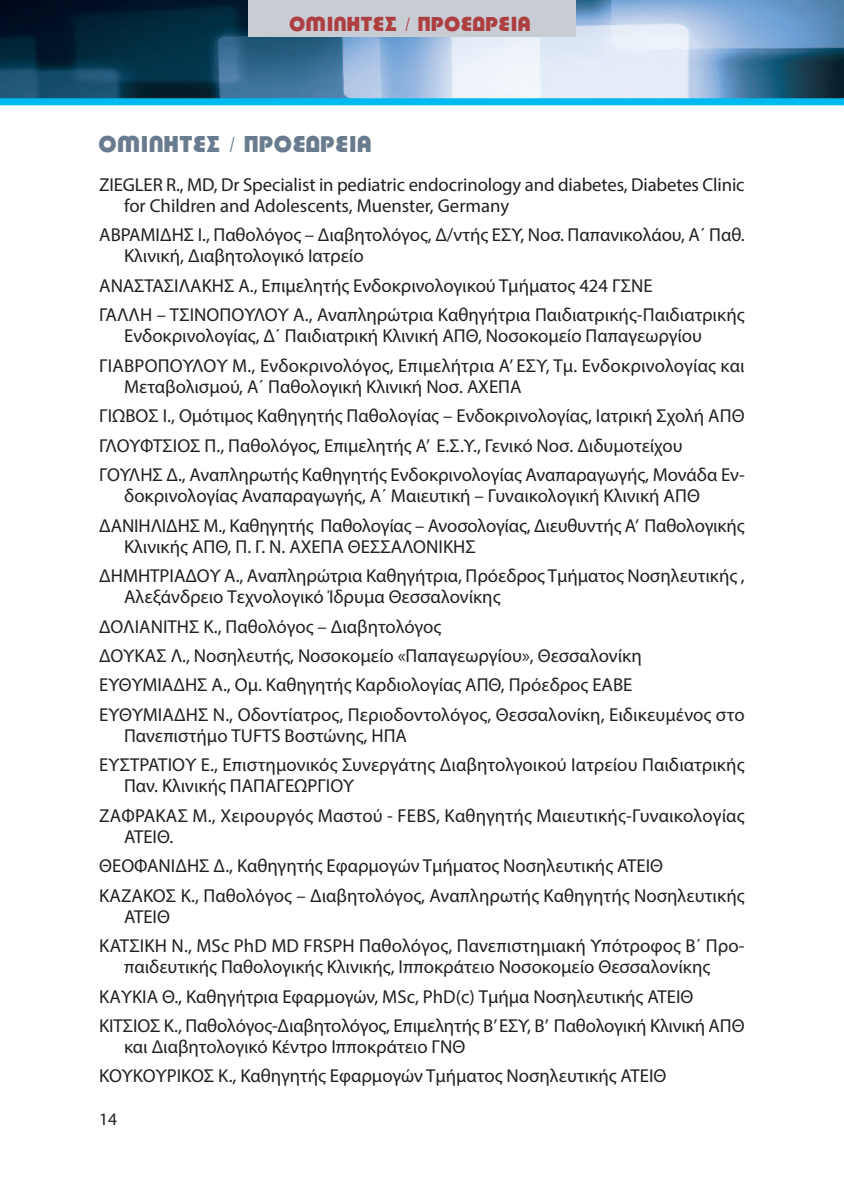
<style>
.page{position:relative;width:844px;height:1191px;background:#fff}
.page>*{position:absolute;margin:0;border:0;box-sizing:border-box;transform-origin:0 0}
.t1{font:22.75px "Mg Pump";color:#697c8f}
.t2{font:20.12px "Mg Pump";color:#ae3f40}
.t3{font:18.72px/29.4px "Myriad Pro";color:#231f20}
.t4{font:17.5px "Myriad Pro";color:#231f20}
</style>
<div class="page">
<img style="left:0;top:0;width:843px;height:98px">
<div style="left:0;top:98px;width:843px;height:7px;background:#00baf1"></div>
<div style="left:248px;top:0;width:327px;height:37px;background:#c8ccd3"></div>
<p class="t2" style="left:290px;top:16px;width:243px">ΟΜΙΛΗΤΕΣ / ΠΡΟΕΔΡΕΙΑ</p>
<p class="t1" style="left:99px;top:135px;width:275px">ΟΜΙΛΗΤΕΣ / ΠΡΟΕΔΡΕΙΑ</p>
<p class="t3" style="left:124px;top:176px;width:622px;line-height:21px;text-indent:-25px">ZIEGLER R., MD, Dr Specialist in pediatric endocrinology and diabetes, Diabetes Clinic for Children and Adolescents, Muenster, Germany</p>
<p class="t3" style="left:124px;top:226px;width:622px;line-height:21px;text-indent:-25px">ΑΒΡΑΜΙΔΗΣ Ι., Παθολόγος – Διαβητολόγος, Δ/ντής ΕΣΥ, Νοσ. Παπανικολάου, Α΄ Παθ.<br>Κλινική, Διαβητολογικό Ιατρείο</p>
<p class="t3" style="left:99px;top:272px;width:646px">ΑΝΑΣΤΑΣΙΛΑΚΗΣ Α., Επιμελητής Ενδοκρινολογικού Τμήματος 424 ΓΣΝΕ<br>ΓΑΛΛΗ – ΤΣΙΝΟΠΟΥΛΟΥ Α., Αναπληρώτρια Καθηγήτρια Παιδιατρικής-Παιδιατρικής</p>
<p class="t3" style="left:99px;top:323px;width:646px;text-indent:25px">Ενδοκρινολογίας, Δ΄ Παιδιατρική Κλινική ΑΠΘ, Νοσοκομείο Παπαγεωργίου<br>ΓΙΑΒΡΟΠΟΥΛΟΥ Μ., Ενδοκρινολόγος, Επιμελήτρια Α’ ΕΣΥ, Τμ. Ενδοκρινολογίας και</p>
<p class="t3" style="left:99px;top:373px;width:647px;text-indent:25px">Μεταβολισμού, Α΄ Παθολογική Κλινική Νοσ. ΑΧΕΠΑ<br>ΓΙΩΒΟΣ Ι., Ομότιμος Καθηγητής Παθολογίας – Ενδοκρινολογίας, Ιατρική Σχολή ΑΠΘ ΓΛΟΥΦΤΣΙΟΣ Π., Παθολόγος, Επιμελητής Α’ Ε.Σ.Υ., Γενικό Νοσ. Διδυμοτείχου ΓΟΥΛΗΣ Δ., Αναπληρωτής Καθηγητής Ενδοκρινολογίας Αναπαραγωγής, Μονάδα Εν-</p>
<p class="t3" style="left:99px;top:482px;width:646px;text-indent:25px">δοκρινολογίας Αναπαραγωγής, Α΄ Μαιευτική – Γυναικολογική Κλινική ΑΠΘ<br>ΔΑΝΙΗΛΙΔΗΣ Μ., Καθηγητής Παθολογίας – Ανοσολογίας, Διευθυντής A’ Παθολογικής</p>
<p class="t3" style="left:99px;top:533px;width:646px;text-indent:25px">Κλινικής ΑΠΘ, Π. Γ. N. AXEΠA ΘΕΣΣΑΛΟΝΙΚΗΣ<br>ΔΗΜΗΤΡΙΑΔΟΥ Α., Αναπληρώτρια Καθηγήτρια, Πρόεδρος Τμήματος Νοσηλευτικής ,</p>
<p class="t3" style="left:99px;top:583px;width:646px;text-indent:25px">Αλεξάνδρειο Τεχνολογικό Ίδρυμα Θεσσαλονίκης<br>ΔΟΛΙΑΝΙΤΗΣ Κ., Παθολόγος – Διαβητολόγος<br>ΔΟΥΚΑΣ Λ., Νοσηλευτής, Νοσοκομείο «Παπαγεωργίου», Θεσσαλονίκη ΕΥΘΥΜΙΑΔΗΣ Α., Ομ. Καθηγητής Καρδιολογίας ΑΠΘ, Πρόεδρος ΕΑΒΕ ΕΥΘΥΜΙΑΔΗΣ Ν., Οδοντίατρος, Περιοδοντολόγος, Θεσσαλονίκη, Ειδικευμένος στο</p>
<p class="t3" style="left:99px;top:722px;width:646px;text-indent:25px">Πανεπιστήμο TUFTS Βοστώνης, ΗΠΑ<br>ΕΥΣΤΡΑΤΙΟΥ Ε., Επιστημονικός Συνεργάτης Διαβητολγοικού Ιατρείου Παιδιατρικής</p>
<p class="t3" style="left:99px;top:773px;width:646px;text-indent:25px">Παν. Κλινικής ΠΑΠΑΓΕΩΡΓΙΟΥ<br>ΖΑΦΡΑΚΑΣ Μ., Χειρουργός Μαστού - FEBS, Καθηγητής Μαιευτικής-Γυναικολογίας</p>
<p class="t3" style="left:99px;top:823px;width:646px;text-indent:25px">ΑΤΕΙΘ.<br>ΘΕΟΦΑΝΙΔΗΣ Δ., Καθηγητής Εφαρμογών Τμήματος Νοσηλευτικής ΑΤΕΙΘ<br>ΚΑΖΑΚΟΣ Κ., Παθολόγος – Διαβητολόγος, Αναπληρωτής Καθηγητής Νοσηλευτικής</p>
<p class="t3" style="left:99px;top:903px;width:646px;text-indent:25px">ΑΤΕΙΘ<br>ΚΑΤΣΙΚΗ Ν., MSc PhD MD FRSPH Παθολόγος, Πανεπιστημιακή Υπότροφος Β΄ Προ-</p>
<p class="t3" style="left:99px;top:953px;width:646px;text-indent:25px">παιδευτικής Παθολογικής Κλινικής, Ιπποκράτειο Νοσοκομείο Θεσσαλονίκης<br>ΚΑΥΚΙΑ Θ., Καθηγήτρια Εφαρμογών, MSc, PhD(c) Τμήμα Νοσηλευτικής ΑΤΕΙΘ<br>ΚΙΤΣΙΟΣ Κ., Παθολόγος-Διαβητολόγος, Επιμελητής Β’ΕΣΥ, Β’ Παθολογική Κλινική ΑΠΘ</p>
<p class="t3" style="left:99px;top:1033px;width:568px;text-indent:25px">και Διαβητολογικό Κέντρο Ιπποκράτειο ΓΝΘ<br>ΚΟΥΚΟΥΡΙΚΟΣ Κ., Καθηγητής Εφαρμογών Τμήματος Νοσηλευτικής ΑΤΕΙΘ</p>
<p class="t4" style="left:99px;top:1112px;width:19px">14</p>
</div>
